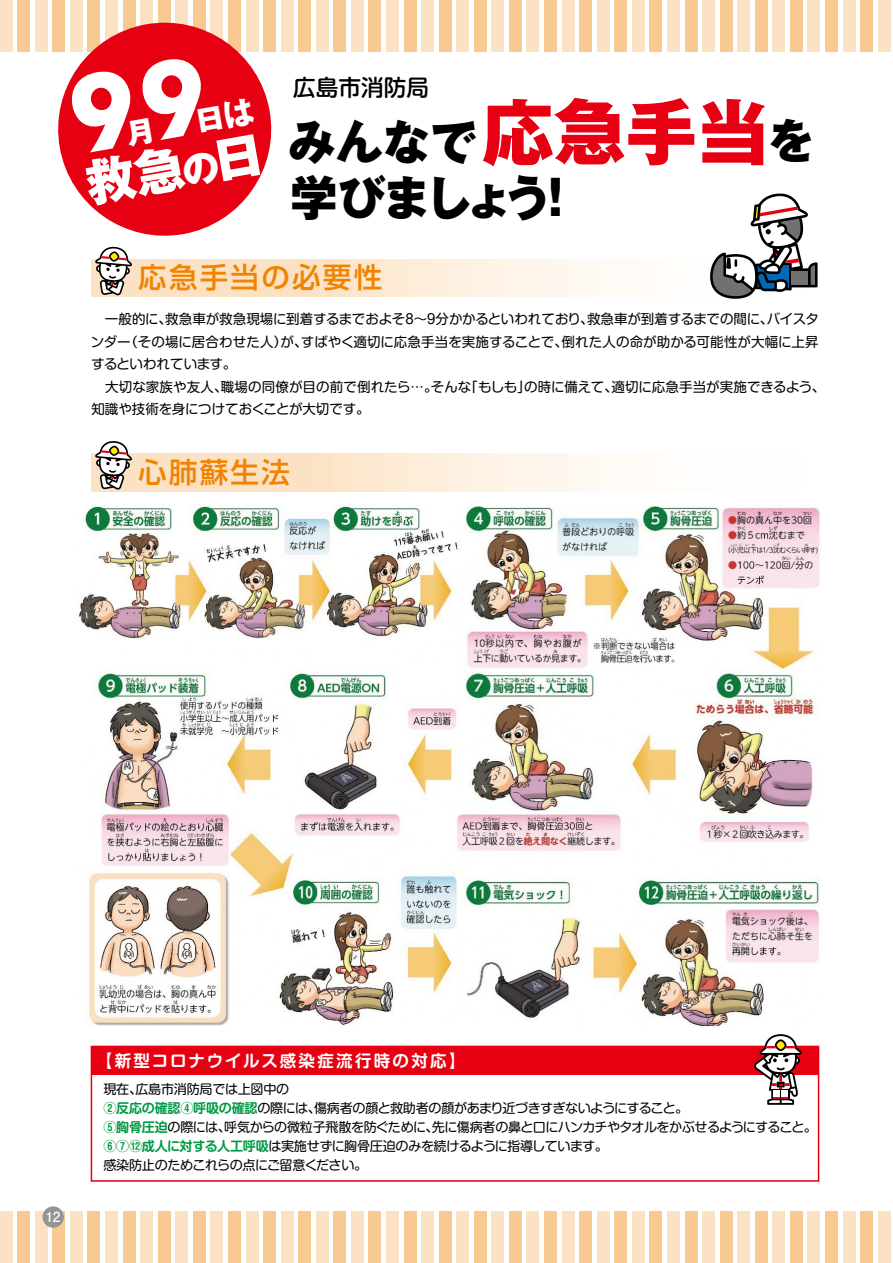
<style>
.page{position:relative;width:893px;height:1263px;background:#fff}
.page>*{position:absolute;margin:0;border:0;box-sizing:border-box;transform-origin:0 0}
.t1{font:800 71.7px "Gothic MB101 Pr 5";color:#e60012}
.t2{font:800 47.55px "Gothic MB101 Pr 5";letter-spacing:-.03em;color:#000}
.t3{font:500 28.5px "Shin Go Pr 5";letter-spacing:.08em;color:#f08300}
.t4{font:500 22.65px "Shin M Go Pr 6";color:#000}
.t5{font:700 16.5px "Shin M Go Pr 6 De";letter-spacing:.14em;color:#fff}
.t6{font:700 13.8px "Futo Go B101 Pr 5";color:#fff}
.t7{font:13.5px/22.5px "Shin M Go Pr 6";color:#000}
.t8{font:13.05px/18.9px "Shin M Go Pr 6";letter-spacing:-.04em;color:#000}
.s1{font-size:47.55px;color:#000}
.s2{font-family:"Shin M Go Pr 6 De";font-weight:700;color:#094}
</style>
<div class="page">
<div style="left:0;top:1212px;width:12px;height:51px;background:#fce2c4"></div>
<div style="left:18px;top:1212px;width:12px;height:51px;background:#f9c992"></div>
<div style="left:35px;top:1212px;width:12px;height:51px;background:#fce2c4"></div>
<div style="left:53px;top:1212px;width:12px;height:51px;background:#f9c992"></div>
<div style="left:70px;top:1212px;width:13px;height:51px;background:#fce2c4"></div>
<div style="left:88px;top:1212px;width:12px;height:51px;background:#f9c992"></div>
<div style="left:105px;top:1212px;width:13px;height:51px;background:#fce2c4"></div>
<div style="left:123px;top:1212px;width:12px;height:51px;background:#f9c992"></div>
<div style="left:140px;top:1212px;width:13px;height:51px;background:#fce2c4"></div>
<div style="left:158px;top:1212px;width:12px;height:51px;background:#f9c992"></div>
<div style="left:176px;top:1212px;width:12px;height:51px;background:#fce2c4"></div>
<div style="left:193px;top:1212px;width:12px;height:51px;background:#f9c992"></div>
<div style="left:211px;top:1212px;width:12px;height:51px;background:#fce2c4"></div>
<div style="left:228px;top:1212px;width:13px;height:51px;background:#f9c992"></div>
<div style="left:246px;top:1212px;width:12px;height:51px;background:#fce2c4"></div>
<div style="left:263px;top:1212px;width:13px;height:51px;background:#f9c992"></div>
<div style="left:281px;top:1212px;width:12px;height:51px;background:#fce2c4"></div>
<div style="left:299px;top:1212px;width:12px;height:51px;background:#f9c992"></div>
<div style="left:316px;top:1212px;width:12px;height:51px;background:#fce2c4"></div>
<div style="left:334px;top:1212px;width:12px;height:51px;background:#f9c992"></div>
<div style="left:351px;top:1212px;width:12px;height:51px;background:#fce2c4"></div>
<div style="left:369px;top:1212px;width:12px;height:51px;background:#f9c992"></div>
<div style="left:386px;top:1212px;width:13px;height:51px;background:#fce2c4"></div>
<div style="left:404px;top:1212px;width:12px;height:51px;background:#f9c992"></div>
<div style="left:421px;top:1212px;width:13px;height:51px;background:#fce2c4"></div>
<div style="left:439px;top:1212px;width:12px;height:51px;background:#f9c992"></div>
<div style="left:457px;top:1212px;width:12px;height:51px;background:#fce2c4"></div>
<div style="left:474px;top:1212px;width:12px;height:51px;background:#f9c992"></div>
<div style="left:492px;top:1212px;width:12px;height:51px;background:#fce2c4"></div>
<div style="left:509px;top:1212px;width:13px;height:51px;background:#f9c992"></div>
<div style="left:527px;top:1212px;width:12px;height:51px;background:#fce2c4"></div>
<div style="left:544px;top:1212px;width:13px;height:51px;background:#f9c992"></div>
<div style="left:562px;top:1212px;width:12px;height:51px;background:#fce2c4"></div>
<div style="left:579px;top:1212px;width:13px;height:51px;background:#f9c992"></div>
<div style="left:597px;top:1212px;width:12px;height:51px;background:#fce2c4"></div>
<div style="left:615px;top:1212px;width:12px;height:51px;background:#f9c992"></div>
<div style="left:632px;top:1212px;width:12px;height:51px;background:#fce2c4"></div>
<div style="left:650px;top:1212px;width:12px;height:51px;background:#f9c992"></div>
<div style="left:667px;top:1212px;width:13px;height:51px;background:#fce2c4"></div>
<div style="left:685px;top:1212px;width:12px;height:51px;background:#f9c992"></div>
<div style="left:702px;top:1212px;width:13px;height:51px;background:#fce2c4"></div>
<div style="left:720px;top:1212px;width:12px;height:51px;background:#f9c992"></div>
<div style="left:738px;top:1212px;width:12px;height:51px;background:#fce2c4"></div>
<div style="left:755px;top:1212px;width:12px;height:51px;background:#f9c992"></div>
<div style="left:773px;top:1212px;width:12px;height:51px;background:#fce2c4"></div>
<div style="left:790px;top:1212px;width:12px;height:51px;background:#f9c992"></div>
<div style="left:808px;top:1212px;width:12px;height:51px;background:#fce2c4"></div>
<div style="left:825px;top:1212px;width:13px;height:51px;background:#f9c992"></div>
<div style="left:843px;top:1212px;width:12px;height:51px;background:#fce2c4"></div>
<div style="left:860px;top:1212px;width:13px;height:51px;background:#f9c992"></div>
<div style="left:878px;top:1212px;width:12px;height:51px;background:#fce2c4"></div>
<div style="left:0;top:0;width:12px;height:51px;background:#fce2c4"></div>
<div style="left:18px;top:0;width:12px;height:51px;background:#f9c992"></div>
<div style="left:35px;top:0;width:12px;height:51px;background:#fce2c4"></div>
<div style="left:53px;top:0;width:12px;height:51px;background:#f9c992"></div>
<div style="left:70px;top:0;width:13px;height:51px;background:#fce2c4"></div>
<div style="left:88px;top:0;width:12px;height:51px;background:#f9c992"></div>
<div style="left:105px;top:0;width:13px;height:51px;background:#fce2c4"></div>
<div style="left:123px;top:0;width:12px;height:51px;background:#f9c992"></div>
<div style="left:140px;top:0;width:13px;height:51px;background:#fce2c4"></div>
<div style="left:158px;top:0;width:12px;height:51px;background:#f9c992"></div>
<div style="left:176px;top:0;width:12px;height:51px;background:#fce2c4"></div>
<div style="left:193px;top:0;width:12px;height:51px;background:#f9c992"></div>
<div style="left:211px;top:0;width:12px;height:51px;background:#fce2c4"></div>
<div style="left:228px;top:0;width:13px;height:51px;background:#f9c992"></div>
<div style="left:246px;top:0;width:12px;height:51px;background:#fce2c4"></div>
<div style="left:263px;top:0;width:13px;height:51px;background:#f9c992"></div>
<div style="left:281px;top:0;width:12px;height:51px;background:#fce2c4"></div>
<div style="left:299px;top:0;width:12px;height:51px;background:#f9c992"></div>
<div style="left:316px;top:0;width:12px;height:51px;background:#fce2c4"></div>
<div style="left:334px;top:0;width:12px;height:51px;background:#f9c992"></div>
<div style="left:351px;top:0;width:12px;height:51px;background:#fce2c4"></div>
<div style="left:369px;top:0;width:12px;height:51px;background:#f9c992"></div>
<div style="left:386px;top:0;width:13px;height:51px;background:#fce2c4"></div>
<div style="left:404px;top:0;width:12px;height:51px;background:#f9c992"></div>
<div style="left:421px;top:0;width:13px;height:51px;background:#fce2c4"></div>
<div style="left:439px;top:0;width:12px;height:51px;background:#f9c992"></div>
<div style="left:457px;top:0;width:12px;height:51px;background:#fce2c4"></div>
<div style="left:474px;top:0;width:12px;height:51px;background:#f9c992"></div>
<div style="left:492px;top:0;width:12px;height:51px;background:#fce2c4"></div>
<div style="left:509px;top:0;width:13px;height:51px;background:#f9c992"></div>
<div style="left:527px;top:0;width:12px;height:51px;background:#fce2c4"></div>
<div style="left:544px;top:0;width:13px;height:51px;background:#f9c992"></div>
<div style="left:562px;top:0;width:12px;height:51px;background:#fce2c4"></div>
<div style="left:579px;top:0;width:13px;height:51px;background:#f9c992"></div>
<div style="left:597px;top:0;width:12px;height:51px;background:#fce2c4"></div>
<div style="left:615px;top:0;width:12px;height:51px;background:#f9c992"></div>
<div style="left:632px;top:0;width:12px;height:51px;background:#fce2c4"></div>
<div style="left:650px;top:0;width:12px;height:51px;background:#f9c992"></div>
<div style="left:667px;top:0;width:13px;height:51px;background:#fce2c4"></div>
<div style="left:685px;top:0;width:12px;height:51px;background:#f9c992"></div>
<div style="left:702px;top:0;width:13px;height:51px;background:#fce2c4"></div>
<div style="left:720px;top:0;width:12px;height:51px;background:#f9c992"></div>
<div style="left:738px;top:0;width:12px;height:51px;background:#fce2c4"></div>
<div style="left:755px;top:0;width:12px;height:51px;background:#f9c992"></div>
<div style="left:773px;top:0;width:12px;height:51px;background:#fce2c4"></div>
<div style="left:790px;top:0;width:12px;height:51px;background:#f9c992"></div>
<div style="left:808px;top:0;width:12px;height:51px;background:#fce2c4"></div>
<div style="left:825px;top:0;width:13px;height:51px;background:#f9c992"></div>
<div style="left:843px;top:0;width:12px;height:51px;background:#fce2c4"></div>
<div style="left:860px;top:0;width:13px;height:51px;background:#f9c992"></div>
<div style="left:878px;top:0;width:12px;height:51px;background:#fce2c4"></div>
<svg style="left:91px;top:260px;width:517px;height:37px"></svg>
<svg style="left:95px;top:246px;width:37px;height:50px"></svg>
<div style="left:91px;top:454px;width:728px;height:37px;background:linear-gradient(to right,#fbdbb5,#fff)"></div>
<svg style="left:95px;top:441px;width:37px;height:49px"></svg>
<svg style="left:52px;top:14px;width:224px;height:222px"></svg>
<img style="left:466px;top:506px;width:354px;height:521px">
<img style="left:78px;top:505px;width:388px;height:520px">
<div style="left:91px;top:1046px;width:728px;height:29px;background:#e60012"></div>
<div style="left:91px;top:1046px;width:728px;height:136px;border:2px solid #e60012"></div>
<svg style="left:754px;top:1034px;width:48px;height:71px"></svg>
<svg style="left:777px;top:1041px;width:8px;height:8px"></svg>
<svg style="left:710px;top:193px;width:108px;height:106px"></svg>
<div style="left:43px;top:1206px;width:21px;height:22px;background:#949495;border-radius:50%"></div>
<svg style="left:70px;top:56px;width:190px;height:151px"></svg>
<h3 class="t4" style="left:293px;top:69px;width:137px">広島市消防局</h3>
<h1 class="t1" style="left:482px;top:72px;width:335px">応急手当<span class="s1">を</span></h1>
<h2 class="t2" style="left:290px;top:158px;width:291px">学びましょう！</h2>
<h2 class="t2" style="left:288px;top:102px;width:191px">みんなで</h2>
<h3 class="t3" style="left:138px;top:254px;width:245px">応急手当の必要性</h3>
<p class="t7" style="left:91px;top:307px;width:736px">　一般的に、救急車が救急現場に到着するまでおよそ8～9分かかるといわれており、救急車が到着するまでの間に、バイスタンダー（その場に居合わせた人）が、すばやく適切に応急手当を実施することで、倒れた人の命が助かる可能性が大幅に上昇するといわれています。<br>　大切な家族や友人、職場の同僚が目の前で倒れたら…。そんな「もしも」の時に備えて、適切に応急手当が実施できるよう、知識や技術を身につけておくことが大切です。</p>
<h3 class="t3" style="left:138px;top:448px;width:153px">心肺蘇生法</h3>
<p class="t6" style="left:46px;top:1206px;width:17px">12</p>
<p class="t5" style="left:96px;top:1047px;width:371px">【新型コロナウイルス感染症流行時の対応】</p>
<p class="t8" style="left:103px;top:1079px;width:715px">現在、広島市消防局では上図中の<br><span class="s2">②反応の確認④呼吸の確認</span>の際には、傷病者の顔と救助者の顔があまり近づきすぎないようにすること。<br><span class="s2">⑤胸骨圧迫</span>の際には、呼気からの微粒子飛散を防ぐために、先に傷病者の鼻と口にハンカチやタオルをかぶせるようにすること。<span class="s2">⑥⑦⑫成人に対する人工呼吸</span>は実施せずに胸骨圧迫のみを続けるように指導しています。<br>感染防止のためこれらの点にご留意ください。</p>
</div>
